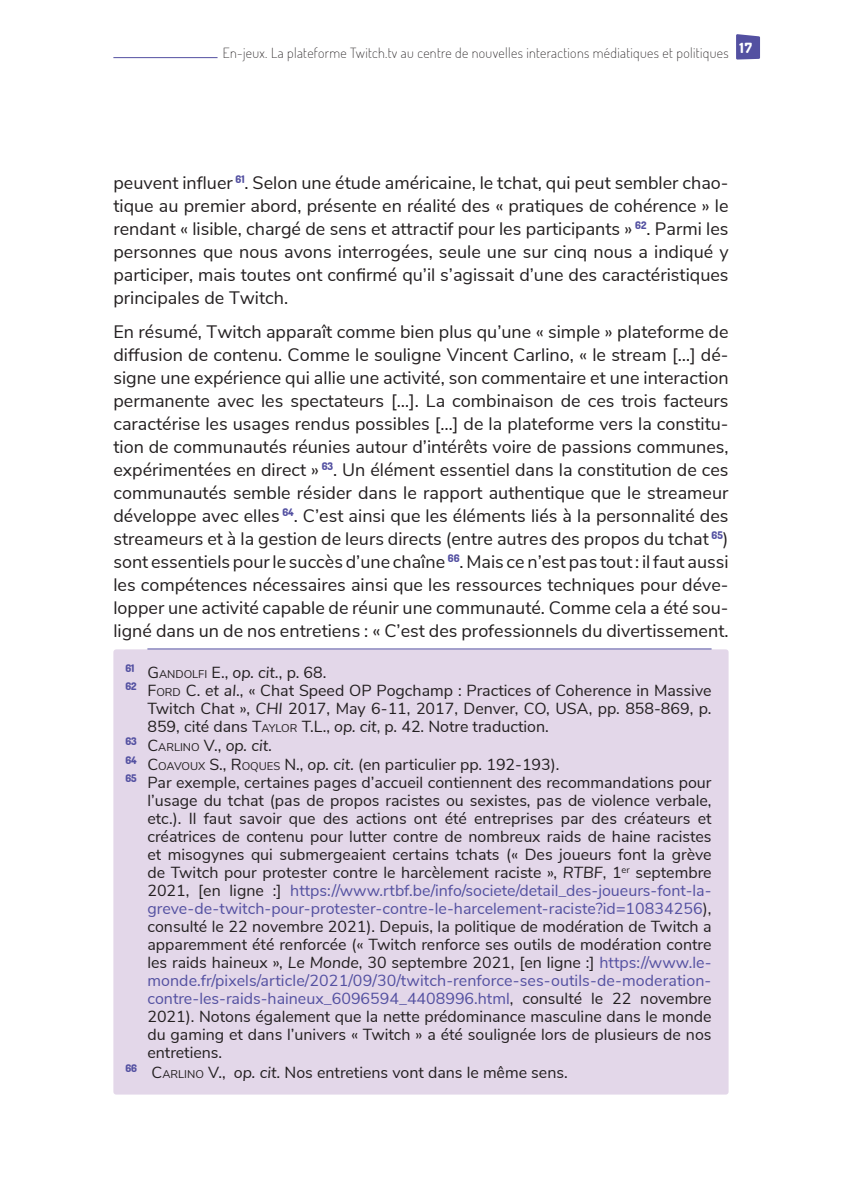
<style>
.page{position:relative;width:842px;height:1191px;background:#fff}
.page>*{position:absolute;margin:0;border:0;box-sizing:border-box;transform-origin:0 0}
.t1{font:18px/23px "Nunito Sans";color:#231f20;text-align:justify}
.t2{font:16px "Nunito Sans";color:#231f20}
.t3{font:16px "Nunito Sans";color:#5350a1}
.t4{font:italic 16px "Nunito Sans";color:#231f20}
.t5{font:200 14px "Dosis";letter-spacing:.025em;color:#231f20}
.t6{font:11.2px "Nunito Sans";color:#231f20}
.s1{font-size:16px}
.s2{font-style:italic;font-size:16px}
.s3{font-style:inherit}
.s4{font-size:11.2px}
.s5{font-style:italic}
.s6{font-style:normal}
.s7{font-style:normal;font-size:11.2px}
.s8{color:#231f20}
.s9{color:#5350a1}
</style>
<div class="page">
<hr style="left:113px;top:57px;width:616px;height:1px;background:#5350a1">
<div style="left:218px;top:52px;width:516px;height:10px;background:#fff"></div>
<svg style="left:736px;top:34px;width:24px;height:26px"></svg>
<div style="left:113px;top:649px;width:616px;height:445px;background:#e3d7e9;border-radius:3px"></div>
<hr style="left:147px;top:648px;width:564px;height:1px;background:#5350a1">
<p class="t5" style="left:223px;top:44px;width:530px">En-jeux. La plateforme Twitch.tv au centre de nouvelles interactions médiatiques et politiques <sup>17</sup></p>
<p class="t1" style="left:113px;top:170px;width:617px">peuvent influer <sup>61</sup>. Selon une étude américaine, le tchat, qui peut sembler chao&shy;tique au premier abord, présente en réalité des « pratiques de cohérence » le rendant « lisible, chargé de sens et attractif pour les participants » <sup>62</sup>. Parmi les personnes que nous avons interrogées, seule une sur cinq nous a indiqué y participer, mais toutes ont confirmé qu’il s’agissait d’une des caractéristiques principales de Twitch.</p>
<p class="t1" style="left:113px;top:319px;width:617px">En résumé, Twitch apparaît comme bien plus qu’une « simple » plateforme de diffusion de contenu. Comme le souligne Vincent Carlino, « le stream […] dé&shy;signe une expérience qui allie une activité, son commentaire et une interaction permanente avec les spectateurs […]. La combinaison de ces trois facteurs caractérise les usages rendus possibles […] de la plateforme vers la constitu&shy;tion de communautés réunies autour d’intérêts voire de passions communes, expérimentées en direct » <sup>63</sup>. Un élément essentiel dans la constitution de ces communautés semble résider dans le rapport authentique que le streameur développe avec elles <sup>64</sup>. C’est ainsi que les éléments liés à la personnalité des streameurs et à la gestion de leurs directs (entre autres des propos du tchat <sup>65</sup>) sont essentiels pour le succès d’une chaîne <sup>66</sup>. Mais ce n’est pas tout : il faut aussi les compétences nécessaires ainsi que les ressources techniques pour déve&shy;lopper une activité capable de réunir une communauté. Comme cela a été sou&shy;ligné dans un de nos entretiens : « C’est des professionnels du divertissement.</p>
<p class="t6" style="left:125px;top:666px;width:202px"><sup>61</sup> <span class="s1">G</span>ANDOLFI <span class="s1">E.</span><span class="s1">,</span> <span class="s2">op. cit.</span><span class="s1">, p. 68.</span></p>
<p class="t2" style="left:125px;top:678px;width:588px"><sup>62</sup> <span class="s3">F</span><span class="s4">ORD</span> C. <span class="s5">et al</span>., « Chat Speed OP Pogchamp : Practices of Coherence in Massive</p>
<p class="t2" style="left:147px;top:696px;width:566px">Twitch Chat », <span class="s5">CHI</span> 2017, May 6-11, 2017, Denver, CO, USA, pp. 858-869, p.</p>
<p class="t2" style="left:147px;top:714px;width:403px">859, cité dans <span class="s3">T</span><span class="s4">AYLOR</span> T.L., <span class="s5">op. cit</span>, p. 42. Notre traduction.</p>
<p class="t4" style="left:125px;top:734px;width:148px"><sup>63</sup> <span class="s6">C</span><span class="s7">ARLINO</span> <span class="s6">V.,</span> op. cit.</p>
<p class="t2" style="left:125px;top:753px;width:436px"><sup>64</sup> <span class="s3">C</span><span class="s4">OAVOUX</span> S., <span class="s3">R</span><span class="s4">OQUES</span> N., <span class="s5">op. cit.</span> (en particulier pp. 192-193).</p>
<p class="t2" style="left:125px;top:771px;width:588px"><sup>65</sup> Par exemple, certaines pages d’accueil contiennent des recommandations pour</p>
<p class="t2" style="left:147px;top:789px;width:566px">l’usage du tchat (pas de propos racistes ou sexistes, pas de violence verbale,</p>
<p class="t2" style="left:147px;top:807px;width:566px">etc.). Il faut savoir que des actions ont été entreprises par des créateurs et</p>
<p class="t2" style="left:147px;top:825px;width:566px">créatrices de contenu pour lutter contre de nombreux raids de haine racistes</p>
<p class="t2" style="left:147px;top:843px;width:566px">et misogynes qui submergeaient certains tchats (« Des joueurs font la grève</p>
<p class="t2" style="left:147px;top:861px;width:566px">de Twitch pour protester contre le harcèlement raciste », <span class="s5">RTBF</span>, 1<sup>er</sup> septembre</p>
<p class="t3" style="left:147px;top:879px;width:566px"><span class="s8">2021, [en ligne :]</span> https://www.rtbf.be/info/societe/detail_des-joueurs-font-la-</p>
<p class="t3" style="left:147px;top:897px;width:565px">greve-de-twitch-pour-protester-contre-le-harcelement-raciste?id=10834256<span class="s8">),</span></p>
<p class="t2" style="left:147px;top:915px;width:566px">consulté le 22 novembre 2021). Depuis, la politique de modération de Twitch a</p>
<p class="t2" style="left:147px;top:933px;width:566px">apparemment été renforcée (« Twitch renforce ses outils de modération contre</p>
<p class="t2" style="left:147px;top:951px;width:566px">les raids haineux », <span class="s5">Le Monde</span>, 30 septembre 2021, [en ligne :] <span class="s9">https://www.le-</span></p>
<p class="t3" style="left:147px;top:969px;width:565px">monde.fr/pixels/article/2021/09/30/twitch-renforce-ses-outils-de-moderation-</p>
<p class="t3" style="left:147px;top:987px;width:566px">contre-les-raids-haineux_6096594_4408996.html<span class="s8">, consulté le 22 novembre</span></p>
<p class="t2" style="left:147px;top:1005px;width:566px">2021). Notons également que la nette prédominance masculine dans le monde</p>
<p class="t2" style="left:147px;top:1023px;width:566px">du gaming et dans l’univers « Twitch » a été soulignée lors de plusieurs de nos</p>
<p class="t2" style="left:147px;top:1041px;width:76px">entretiens.</p>
<p class="t2" style="left:125px;top:1060px;width:444px"><sup>66</sup> <span class="s3">C</span><span class="s4">ARLINO</span> V., <span class="s5">op. cit.</span> Nos entretiens vont dans le même sens.</p>
</div>
